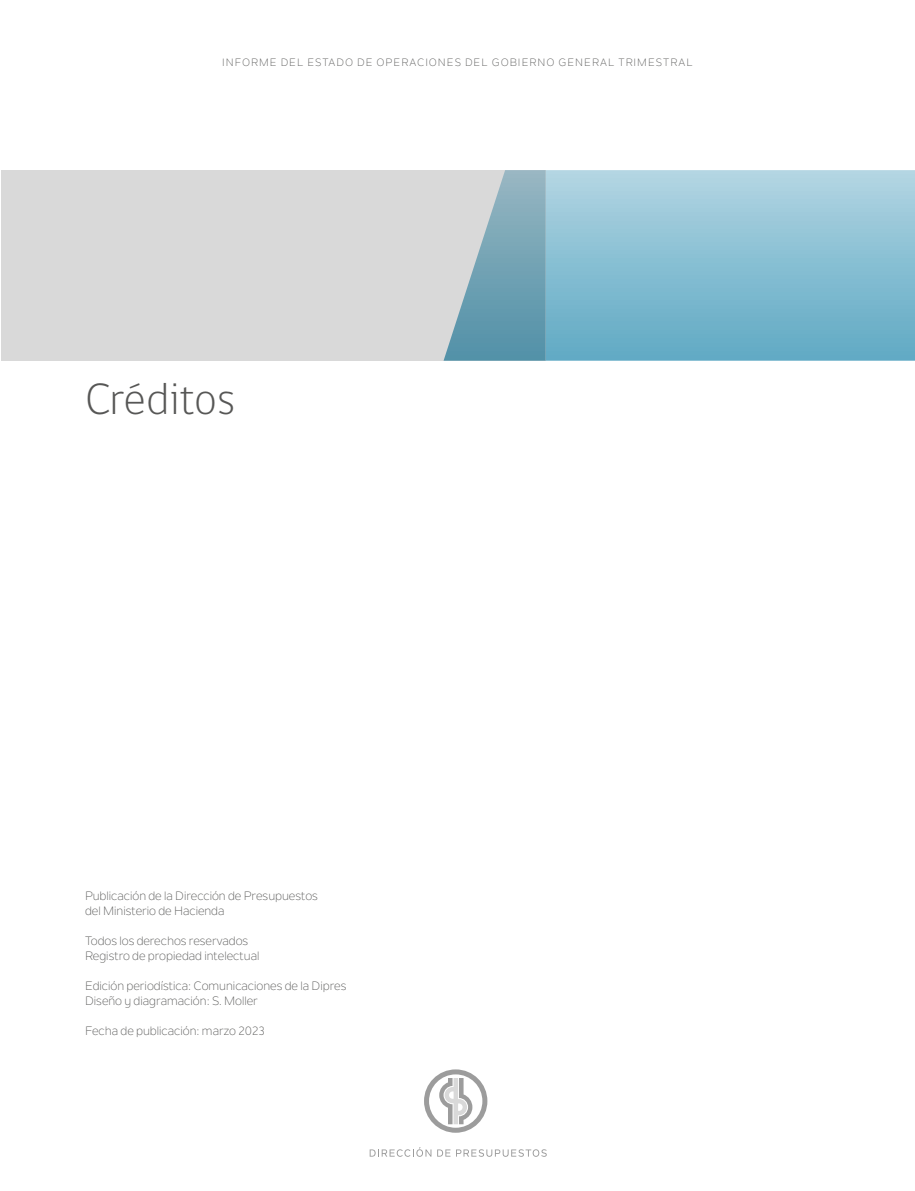
<style>
.page{position:relative;width:915px;height:1191px;background:#fff}
.page>*{position:absolute;margin:0;border:0;box-sizing:border-box;transform-origin:0 0}
.t1{font:300 45px "gob CL";color:#575756}
.t2{font:12px/15px "Nolan Next";color:#575756}
.t3{font:10.5px "Nolan Next";letter-spacing:.1em;color:#575756}
</style>
<div class="page">
<svg style="left:369px;top:1147px;width:62px;height:9px"></svg>
<svg style="left:437px;top:1149px;width:13px;height:7px"></svg>
<svg style="left:456px;top:1149px;width:90px;height:7px"></svg>
<svg style="left:424px;top:1069px;width:63px;height:63px"></svg>
<div style="left:1px;top:170px;width:544px;height:191px;background:#d9d9d9"></div>
<svg style="left:545px;top:170px;width:369px;height:191px;background:#88bfd2"></svg>
<svg style="left:443px;top:170px;width:102px;height:191px"></svg>
<p class="t3" style="left:222px;top:56px;width:472px">INFORME DEL ESTADO DE OPERACIONES DEL GOBIERNO GENERAL TRIMESTRAL</p>
<h1 class="t1" style="left:85px;top:368px;width:151px">Créditos</h1>
<p class="t2" style="left:85px;top:888px;width:234px">Publicación de la Dirección de Presupuestos del Ministerio de Hacienda</p>
<p class="t2" style="left:85px;top:933px;width:176px">Todos los derechos reservados<br>Registro de propiedad intelectual</p>
<p class="t2" style="left:85px;top:978px;width:263px">Edición periodística: Comunicaciones de la Dipres<br>Diseño y diagramación: S. Moller</p>
<p class="t2" style="left:85px;top:1023px;width:181px">Fecha de publicación: marzo 2023</p>
</div>
